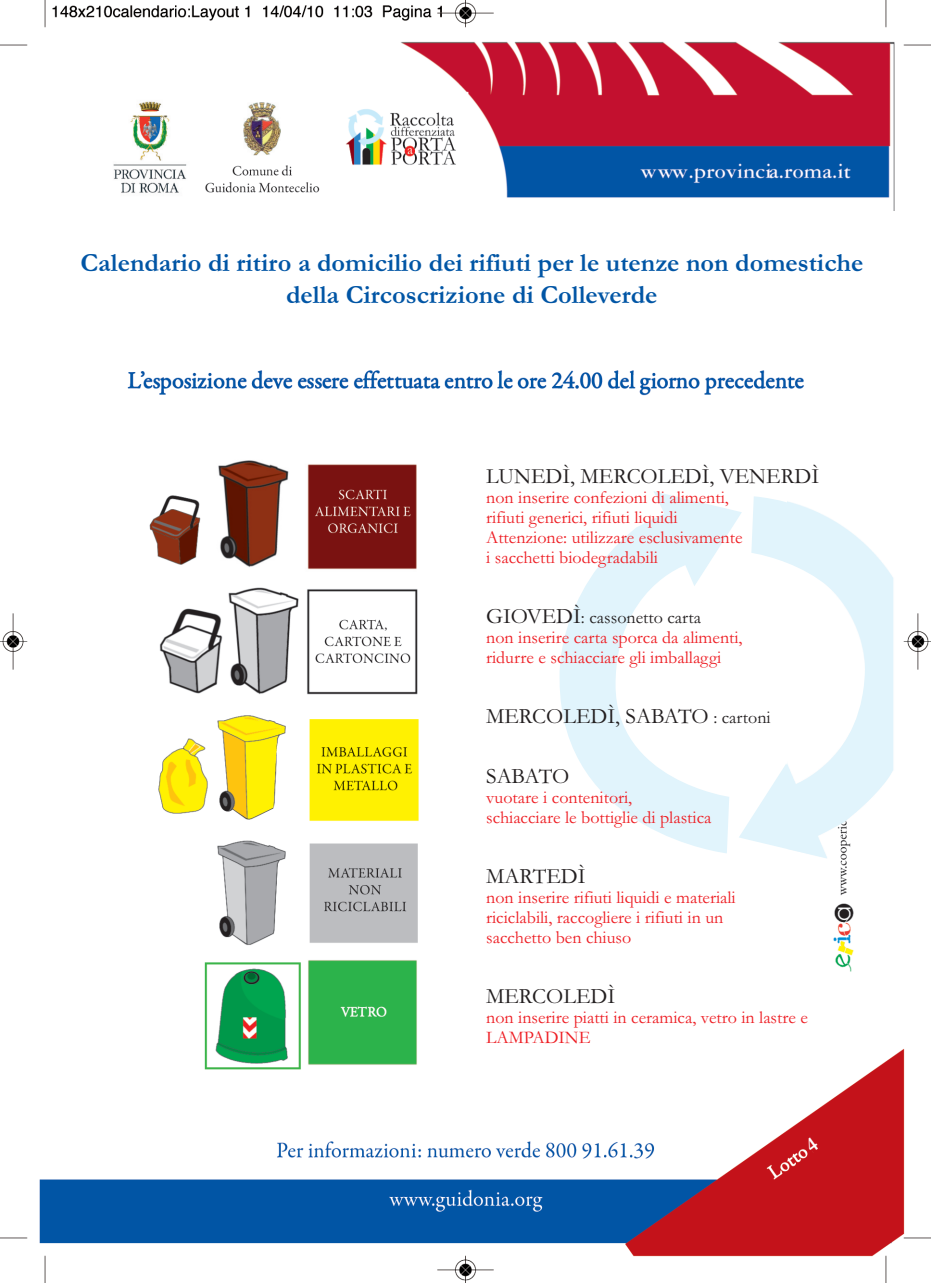
<style>
.page{position:relative;width:931px;height:1283px;background:#fff}
.page>*{position:absolute;margin:0;border:0;box-sizing:border-box;transform-origin:0 0}
.t1{font:700 26.2px/31.4px "Garamond";color:#0155a5;text-align:center}
.t2{font:22px "Garamond";color:#231f20}
.t3{font:18px/20px "Garamond";color:#ee1d23}
.s1{font-size:22px;color:#231f20}
.s2{color:#231f20}
.s3{font-size:18px}
</style>
<div class="page">
<img style="left:0;top:0;width:931px;height:1283px">
<div style="left:39px;top:221px;width:866px;height:132px;background:#fff"></div>
<div style="left:479px;top:445px;width:307px;height:621px;background:#fff"></div>
<svg style="left:559px;top:491px;width:180px;height:362px"></svg>
<svg style="left:739px;top:496px;width:153px;height:362px"></svg>
<svg style="left:803px;top:1132px;width:19px;height:22px"></svg>
<h1 class="t1" style="left:81px;top:249px;width:784px">Calendario di ritiro a domicilio dei rifiuti per le utenze non domestiche della Circoscrizione di Colleverde</h1>
<p class="t2" style="left:486px;top:469px;width:334px">LUNEDÌ, MERCOLEDÌ, VENERDÌ</p>
<p class="t3" style="left:486px;top:489px;width:258px">non inserire confezioni di alimenti, rifiuti generici, rifiuti liquidi Attenzione: utilizzare esclusivamente i sacchetti biodegradabili</p>
<p class="t3" style="left:486px;top:609px;width:258px"><span class="s1">GIOVEDÌ</span><span class="s2">: cassonetto carta<br></span>non inserire carta sporca da alimenti, ridurre e schiacciare gli imballaggi</p>
<p class="t2" style="left:486px;top:709px;width:286px">MERCOLEDÌ, SABATO <span class="s3">: cartoni</span></p>
<p class="t2" style="left:486px;top:769px;width:85px">SABATO</p>
<p class="t3" style="left:486px;top:789px;width:227px">vuotare i contenitori,<br>schiacciare le bottiglie di plastica</p>
<p class="t2" style="left:486px;top:869px;width:101px">MARTEDÌ</p>
<p class="t3" style="left:486px;top:889px;width:251px">non inserire rifiuti liquidi e materiali riciclabili, raccogliere i rifiuti in un sacchetto ben chiuso</p>
<p class="t2" style="left:486px;top:989px;width:131px">MERCOLEDÌ</p>
<p class="t3" style="left:486px;top:1009px;width:323px">non inserire piatti in ceramica, vetro in lastre e<br>LAMPADINE</p>
</div>
